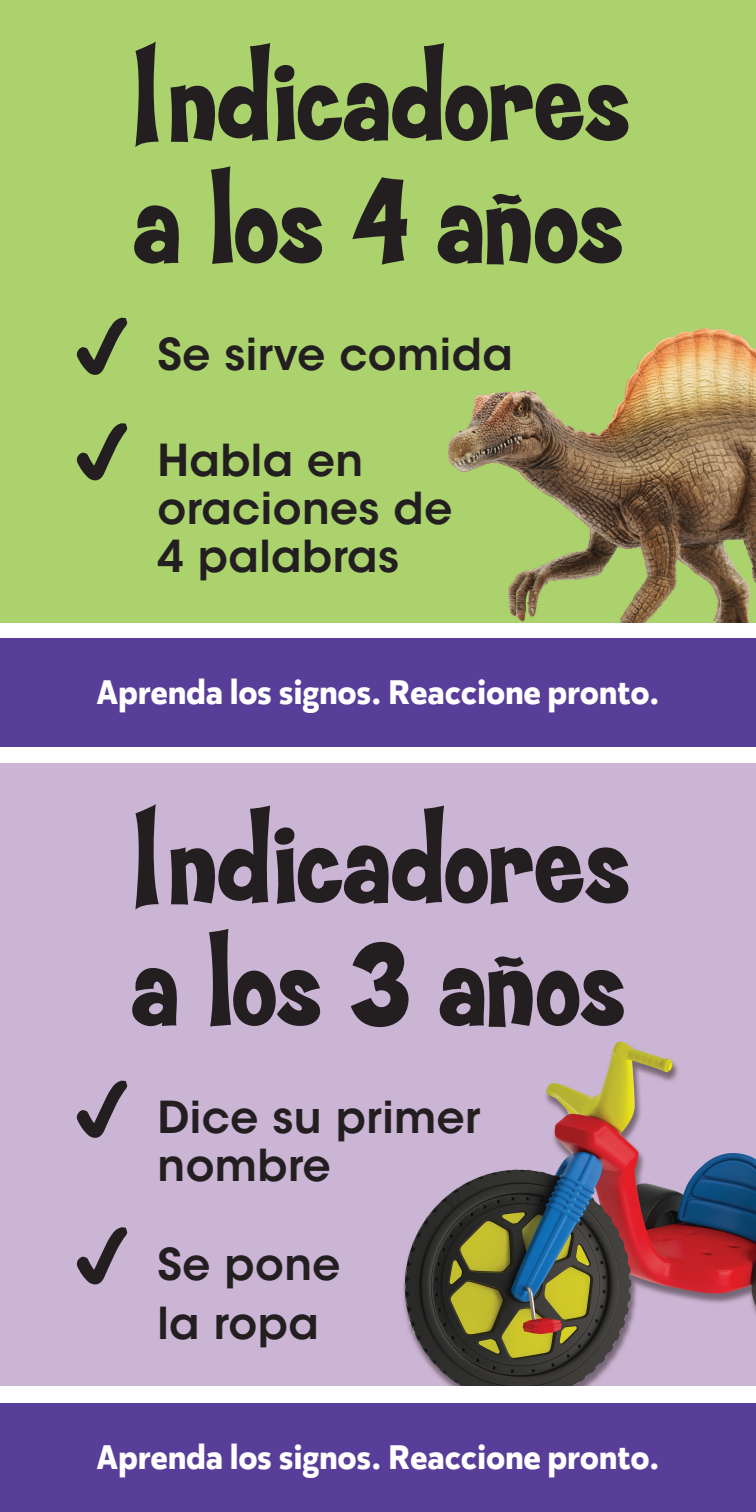
<style>
.page{position:relative;width:756px;height:1512px;background:#fff}
.page>*{position:absolute;margin:0;border:0;box-sizing:border-box;transform-origin:0 0}
.t1{font:800 122.5px "Coop";letter-spacing:-.01em;color:#231f20}
.t2{font:600 43.75px "ITC Avant Garde Std";letter-spacing:.01em;color:#231f20}
.t3{font:700 34.12px "Karu";letter-spacing:.01em;color:#fff}
.s1{font-family:"Dick Van Dyke";font-weight:400;font-size:113.75px}
</style>
<div class="page">
<div style="left:0;top:1404px;width:756px;height:108px;background:#593e99"></div>
<div style="left:0;top:639px;width:756px;height:108px;background:#593e99"></div>
<img style="left:0;top:764px;width:756px;height:622px">
<img style="left:0;top:0;width:756px;height:622px">
<div style="left:81px;top:321px;width:43px;height:50px;background:#abd26d"></div>
<div style="left:81px;top:427px;width:43px;height:49px;background:#abd26d"></div>
<div style="left:81px;top:1231px;width:43px;height:49px;background:#cbb5d5"></div>
<div style="left:81px;top:1084px;width:43px;height:50px;background:#cbb5d5"></div>
<p class="t1" style="left:126px;top:33px;width:506px"><span class="s1">I</span>ndicadores</p>
<p class="t1" style="left:132px;top:156px;width:493px">a los 4 años</p>
<p class="t2" style="left:158px;top:326px;width:357px">Se sirve comida</p>
<p class="t2" style="left:158px;top:432px;width:207px">Habla en</p>
<p class="t2" style="left:158px;top:480px;width:296px">oraciones de</p>
<p class="t2" style="left:158px;top:528px;width:243px">4 palabras</p>
<p class="t3" style="left:97px;top:669px;width:564px">Aprenda los signos. Reaccione pronto.</p>
<p class="t1" style="left:126px;top:796px;width:506px"><span class="s1">I</span>ndicadores</p>
<p class="t1" style="left:130px;top:919px;width:497px">a los 3 años</p>
<p class="t2" style="left:158px;top:1089px;width:324px">Dice su primer</p>
<p class="t2" style="left:158px;top:1137px;width:175px">nombre</p>
<p class="t2" style="left:158px;top:1236px;width:185px">Se pone</p>
<p class="t2" style="left:158px;top:1295px;width:163px">la ropa</p>
<p class="t3" style="left:97px;top:1433px;width:564px">Aprenda los signos. Reaccione pronto.</p>
</div>
